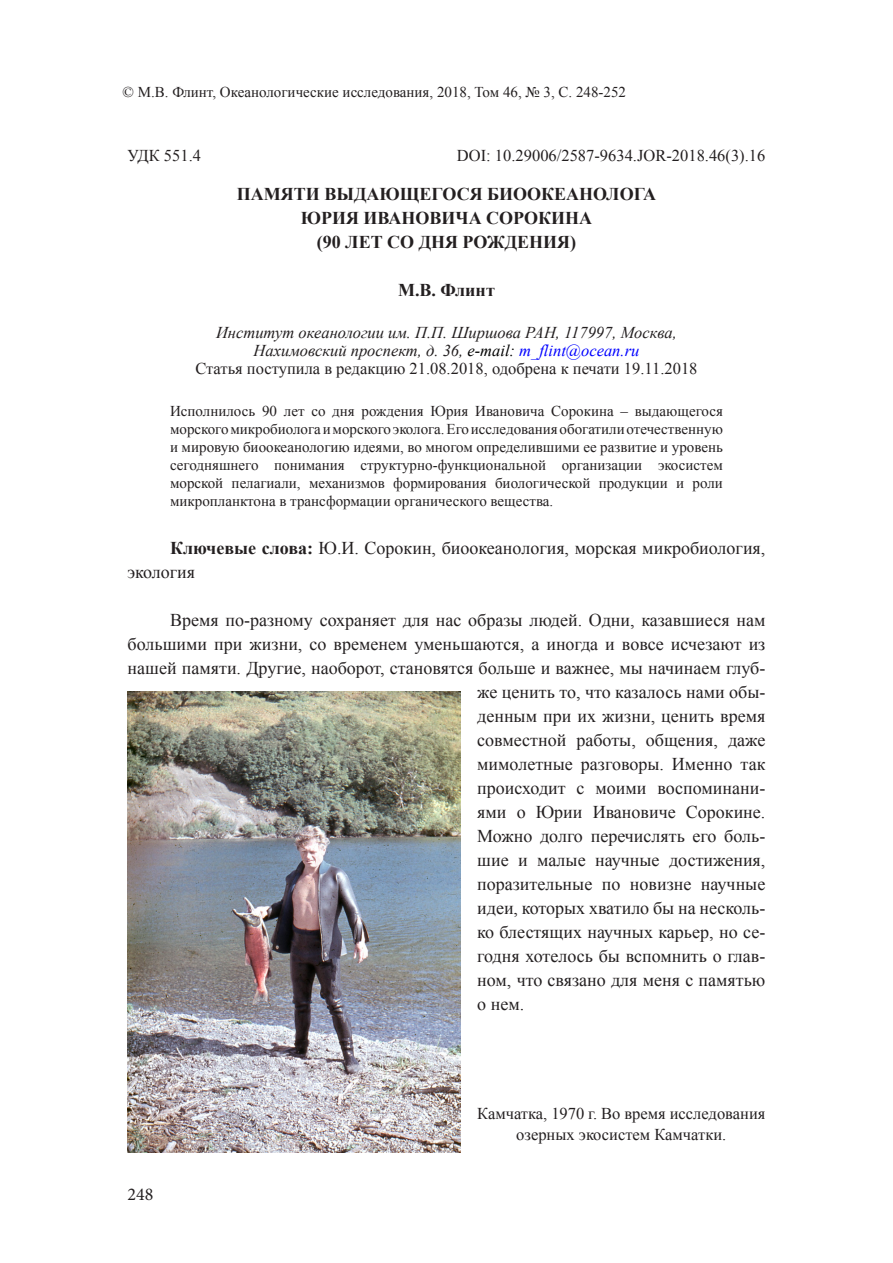
<style>
.page{position:relative;width:893px;height:1263px;background:#fff}
.page>*{position:absolute;margin:0;border:0;box-sizing:border-box;transform-origin:0 0}
.текст{font:18px/24px "Times New Roman";color:#231f20}
.заголовок{font:700 18px "Times New Roman";color:#231f20}
.авторы{font:700 18px "Times New Roman";color:#231f20}
.t1{font:18px "Minion Pro";color:#231f20}
.институт{font:italic 16.5px "Times New Roman";color:#231f20}
.институт-2{font:16.5px "Times New Roman";color:#231f20}
.рисунок{font:16.5px/21px "Times New Roman";color:#231f20;text-align:center}
.удк{font:16.5px "Times New Roman";color:#231f20}
.абстракт{font:15px/18px "Times New Roman";color:#231f20;text-align:justify}
.текст-2{font:15px "Times New Roman";color:#231f20}
.s1{color:#000}
.s2{color:#00f}
.s3{font-weight:700}
</style>
<div class="page">
<img style="left:128px;top:692px;width:332px;height:460px">
<p class="текст" style="left:128px;top:76px;width:102px">М.В. Флинт</p>
<p class="текст-2" style="left:123px;top:82px;width:505px">© М.В. Флинт, Океанологические исследования, 2018, Том 46, № 3, С. 248-252</p>
<p class="удк" style="left:128px;top:145px;width:75px">УДК 551.4</p>
<p class="удк" style="left:457px;top:145px;width:310px">DOI: 10.29006/2587-9634.JOR-2018.46(3).16</p>
<p class="заголовок" style="left:237px;top:182px;width:421px">ПАМЯТИ ВЫДАЮЩЕГОСЯ БИООКЕАНОЛОГА</p>
<p class="заголовок" style="left:301px;top:206px;width:293px">ЮРИЯ ИВАНОВИЧА СОРОКИНА</p>
<p class="заголовок" style="left:317px;top:230px;width:261px">(90 ЛЕТ СО ДНЯ РОЖДЕНИЯ)</p>
<p class="авторы" style="left:398px;top:278px;width:98px">М.В. Флинт</p>
<p class="институт" style="left:216px;top:321px;width:462px">Институт океанологии им. П.П. Ширшова РАН, 117997, Москва,</p>
<p class="институт" style="left:254px;top:339px;width:387px">Нахимовский проспект, д. 36, <span class="s1">e-mail:</span> <span class="s2">m_flint@ocean.ru</span></p>
<p class="институт-2" style="left:195px;top:358px;width:504px">Статья поступила в редакцию 21.08.2018, одобрена к печати 19.11.2018</p>
<p class="абстракт" style="left:170px;top:402px;width:554px">Исполнилось 90 лет со дня рождения Юрия Ивановича Сорокина – выдающегося морского микробиолога и морского эколога. Его исследования обогатили отечественную и мировую биоокеанологию идеями, во многом определившими ее развитие и уровень сегодняшнего понимания структурно-функциональной организации экосистем морской пелагиали, механизмов формирования биологической продукции и роли микропланктона в трансформации органического вещества.</p>
<p class="текст" style="left:128px;top:536px;width:639px;text-indent:43px"><span class="s3">Ключевые слова:</span> Ю.И. Сорокин, биоокеанология, морская микробиология, экология</p>
<p class="текст" style="left:170px;top:608px;width:597px">Время по-разному сохраняет для нас образы людей. Одни, казавшиеся нам</p>
<p class="текст" style="left:128px;top:632px;width:639px">большими при жизни, со временем уменьшаются, а иногда и вовсе исчезают из</p>
<p class="текст" style="left:128px;top:656px;width:639px">нашей памяти. Другие, наоборот, становятся больше и важнее, мы начинаем глуб-</p>
<p class="текст" style="left:477px;top:680px;width:290px">же ценить то, что казалось нами обы-</p>
<p class="текст" style="left:477px;top:704px;width:290px">денным при их жизни, ценить время</p>
<p class="текст" style="left:477px;top:728px;width:290px">совместной работы, общения, даже</p>
<p class="текст" style="left:477px;top:752px;width:290px">мимолетные разговоры. Именно так</p>
<p class="текст" style="left:477px;top:776px;width:290px">происходит с моими воспоминани-</p>
<p class="текст" style="left:477px;top:800px;width:290px">ями о Юрии Ивановиче Сорокине.</p>
<p class="текст" style="left:477px;top:824px;width:290px">Можно долго перечислять его боль-</p>
<p class="текст" style="left:477px;top:848px;width:290px">шие и малые научные достижения,</p>
<p class="текст" style="left:477px;top:872px;width:290px">поразительные по новизне научные</p>
<p class="текст" style="left:477px;top:896px;width:290px">идеи, которых хватило бы на несколь-</p>
<p class="текст" style="left:477px;top:920px;width:290px">ко блестящих научных карьер, но се-</p>
<p class="текст" style="left:477px;top:944px;width:290px">годня хотелось бы вспомнить о глав-</p>
<p class="текст" style="left:477px;top:968px;width:290px">ном, что связано для меня с памятью</p>
<p class="текст" style="left:477px;top:992px;width:49px">о нем.</p>
<p class="t1" style="left:128px;top:1182px;width:27px">248</p>
<p class="рисунок" style="left:477px;top:1103px;width:290px">Камчатка, 1970 г. Во время исследования озерных экосистем Камчатки.</p>
</div>
